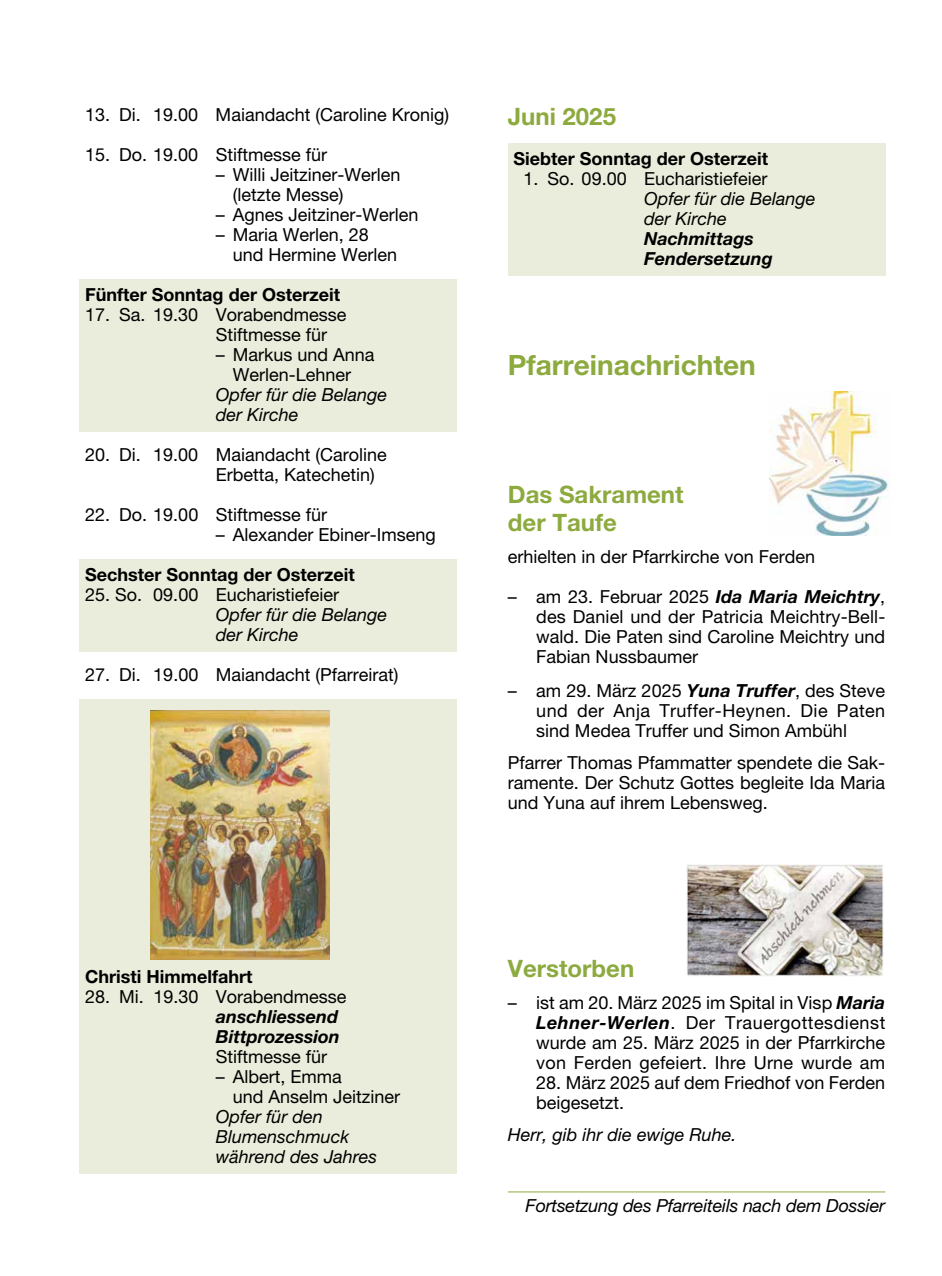
<style>
.page{position:relative;width:942px;height:1276px;background:#fff}
.page>*{position:absolute;margin:0;border:0;box-sizing:border-box;transform-origin:0 0}
.t1{font:700 28px "Helvetica Neue LT Pro";color:#8daa3f}
.t2{font:700 24px/28px "Helvetica Neue LT Pro";color:#8daa3f}
.t3{font:18px/20px "Helvetica Neue LT Pro";color:#000}
.t4{font:italic 18px/20px "Helvetica Neue LT Pro";color:#000}
.t5{font:700 18px "Helvetica Neue LT Pro";color:#000}
.t6{font:italic 700 18px/20px "Helvetica Neue LT Pro";color:#000}
.s1{font-weight:700;font-style:italic}
</style>
<div class="page">
<div style="left:79px;top:279px;width:377px;height:32px;background:#eaeddb"></div>
<div style="left:79px;top:299px;width:377px;height:32px;background:#eaeddb"></div>
<div style="left:79px;top:319px;width:377px;height:32px;background:#eaeddb"></div>
<div style="left:79px;top:339px;width:377px;height:52px;background:#eaeddb"></div>
<div style="left:79px;top:379px;width:377px;height:52px;background:#eaeddb"></div>
<div style="left:79px;top:559px;width:377px;height:32px;background:#eaeddb"></div>
<div style="left:79px;top:579px;width:377px;height:32px;background:#eaeddb"></div>
<div style="left:79px;top:599px;width:377px;height:52px;background:#eaeddb"></div>
<div style="left:79px;top:699px;width:377px;height:32px;background:#eaeddb"></div>
<div style="left:79px;top:719px;width:377px;height:32px;background:#eaeddb"></div>
<div style="left:79px;top:739px;width:377px;height:32px;background:#eaeddb"></div>
<div style="left:79px;top:759px;width:377px;height:32px;background:#eaeddb"></div>
<div style="left:79px;top:779px;width:377px;height:32px;background:#eaeddb"></div>
<div style="left:79px;top:799px;width:377px;height:32px;background:#eaeddb"></div>
<div style="left:79px;top:819px;width:377px;height:32px;background:#eaeddb"></div>
<div style="left:79px;top:839px;width:377px;height:32px;background:#eaeddb"></div>
<div style="left:79px;top:859px;width:377px;height:32px;background:#eaeddb"></div>
<div style="left:79px;top:879px;width:377px;height:32px;background:#eaeddb"></div>
<div style="left:79px;top:899px;width:377px;height:32px;background:#eaeddb"></div>
<div style="left:79px;top:919px;width:377px;height:32px;background:#eaeddb"></div>
<div style="left:79px;top:941px;width:377px;height:32px;background:#eaeddb"></div>
<div style="left:79px;top:961px;width:377px;height:32px;background:#eaeddb"></div>
<div style="left:79px;top:981px;width:377px;height:72px;background:#eaeddb"></div>
<div style="left:79px;top:1041px;width:377px;height:32px;background:#eaeddb"></div>
<div style="left:79px;top:1061px;width:377px;height:52px;background:#eaeddb"></div>
<div style="left:79px;top:1101px;width:377px;height:72px;background:#eaeddb"></div>
<div style="left:507px;top:143px;width:377px;height:33px;background:#eaeddb"></div>
<div style="left:507px;top:163px;width:377px;height:33px;background:#eaeddb"></div>
<div style="left:507px;top:183px;width:377px;height:53px;background:#eaeddb"></div>
<div style="left:507px;top:223px;width:377px;height:53px;background:#eaeddb"></div>
<img style="left:769px;top:391px;width:121px;height:144px">
<img style="left:686px;top:864px;width:197px;height:113px">
<img style="left:151px;top:711px;width:178px;height:248px">
<hr style="left:507px;top:1191px;width:377px;height:1px;background:#8daa3f">
<p class="t3" style="left:85px;top:104px;width:365px">13. Di. 19.00 Maiandacht (Caroline Kronig)</p>
<p class="t3" style="left:85px;top:144px;width:243px">15. Do. 19.00 Stiftmesse für</p>
<p class="t3" style="left:232px;top:164px;width:169px;text-indent:-17px">– Willi Jeitziner-Werlen (letzte Messe)</p>
<p class="t3" style="left:215px;top:204px;width:204px">– Agnes Jeitziner-Werlen</p>
<p class="t3" style="left:232px;top:224px;width:166px;text-indent:-17px">– Maria Werlen, 28 und Hermine Werlen</p>
<p class="t5" style="left:85px;top:283px;width:256px">Fünfter Sonntag der Osterzeit</p>
<p class="t3" style="left:215px;top:304px;width:132px;text-indent:-130px">17. Sa. 19.30 Vorabendmesse<br>Stiftmesse für</p>
<p class="t3" style="left:215px;top:344px;width:160px;text-align:center">– Markus und Anna<br>Werlen-Lehner</p>
<p class="t4" style="left:215px;top:384px;width:173px">Opfer für die Belange der Kirche</p>
<p class="t3" style="left:215px;top:444px;width:173px;text-indent:-130px">20. Di. 19.00 Maiandacht (Caroline<br>Erbetta, Katechetin)</p>
<p class="t3" style="left:85px;top:504px;width:243px">22. Do. 19.00 Stiftmesse für</p>
<p class="t3" style="left:216px;top:524px;width:222px">– Alexander Ebiner-Imseng</p>
<p class="t5" style="left:85px;top:563px;width:271px">Sechster Sonntag der Osterzeit</p>
<p class="t3" style="left:85px;top:584px;width:255px">25. So. 09.00 Eucharistiefeier</p>
<p class="t4" style="left:216px;top:604px;width:173px">Opfer für die Belange der Kirche</p>
<p class="t3" style="left:85px;top:664px;width:315px">27. Di. 19.00 Maiandacht (Pfarreirat)</p>
<p class="t5" style="left:85px;top:965px;width:169px">Christi Himmelfahrt</p>
<p class="t3" style="left:85px;top:986px;width:263px">28. Mi. 19.30 Vorabendmesse</p>
<p class="t6" style="left:216px;top:1006px;width:126px">anschliessend<br>Bittprozession</p>
<p class="t3" style="left:216px;top:1046px;width:113px">Stiftmesse für</p>
<p class="t3" style="left:233px;top:1066px;width:169px;text-indent:-17px">– Albert, Emma<br>und Anselm Jeitziner</p>
<p class="t4" style="left:216px;top:1106px;width:163px">Opfer für den<br>Blumenschmuck während des Jahres</p>
<h2 class="t2" style="left:507px;top:102px;width:110px">Juni 2025</h2>
<p class="t5" style="left:513px;top:147px;width:256px">Siebter Sonntag der Osterzeit</p>
<p class="t3" style="left:523px;top:168px;width:245px">1. So. 09.00 Eucharistiefeier</p>
<p class="t4" style="left:643px;top:188px;width:173px">Opfer für die Belange der Kirche</p>
<p class="t6" style="left:643px;top:228px;width:130px">Nachmittags<br>Fendersetzung</p>
<h1 class="t1" style="left:507px;top:348px;width:249px">Pfarreinachrichten</h1>
<h2 class="t2" style="left:507px;top:480px;width:177px">Das Sakrament der Taufe</h2>
<p class="t3" style="left:507px;top:546px;width:309px">erhielten in der Pfarrkirche von Ferden</p>
<p class="t3" style="left:536px;top:586px;width:350px;text-align:justify;text-indent:-28px">– am 23. Februar 2025 <span class="s1">Ida Maria Meichtry</span>, des Daniel und der Patricia Meichtry-Bell&shy;wald. Die Paten sind Caroline Meichtry und Fabian Nussbaumer</p>
<p class="t3" style="left:536px;top:680px;width:350px;text-align:justify;text-indent:-28px">– am 29. März 2025 <span class="s1">Yuna Truffer</span>, des Steve und der Anja Truffer-Heynen. Die Paten sind Medea Truffer und Simon Ambühl</p>
<p class="t3" style="left:507px;top:752px;width:379px;text-align:justify">Pfarrer Thomas Pfammatter spendete die Sak&shy;ramente. Der Schutz Gottes begleite Ida Maria und Yuna auf ihrem Lebensweg.</p>
<h2 class="t2" style="left:507px;top:954px;width:128px">Verstorben</h2>
<p class="t3" style="left:536px;top:992px;width:350px;text-align:justify;text-indent:-28px">– ist am 20. März 2025 im Spital in Visp <span class="s1">Maria Lehner-Werlen</span>. Der Trauergottesdienst wurde am 25. März 2025 in der Pfarrkirche von Ferden gefeiert. Ihre Urne wurde am</p>
<p class="t3" style="left:536px;top:1072px;width:350px">28. März 2025 auf dem Friedhof von Ferden beigesetzt.</p>
<p class="t4" style="left:507px;top:1124px;width:230px">Herr, gib ihr die ewige Ruhe.</p>
<p class="t4" style="left:525px;top:1195px;width:361px">Fortsetzung des Pfarreiteils nach dem Dossier</p>
</div>
